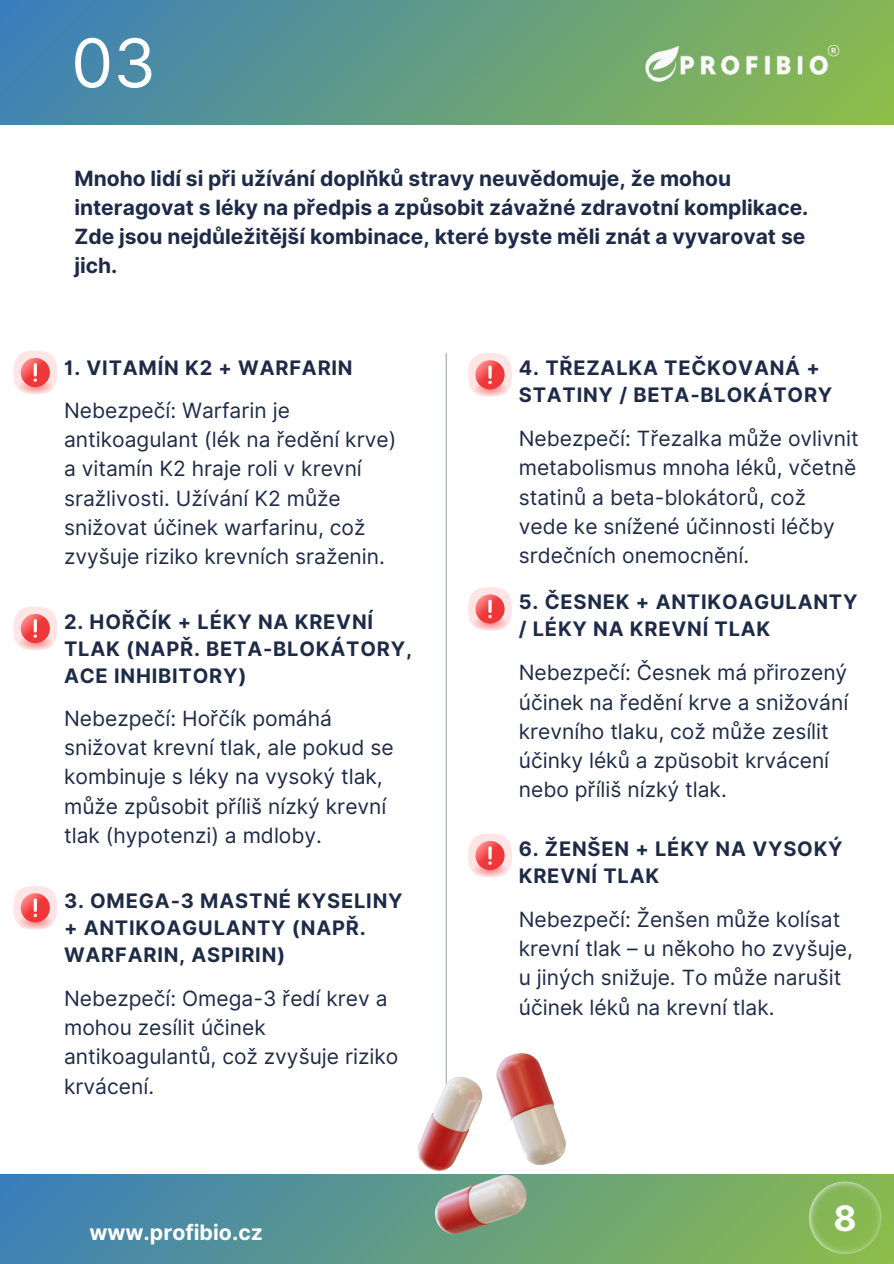
<style>
.page{position:relative;width:894px;height:1264px;background:#fff}
.page>*{position:absolute;margin:0;border:0;box-sizing:border-box;transform-origin:0 0}
.t1{font:67.2px "Inter";color:#fff}
.t2{font:700 35.1px "Inter";color:#fff}
.t3{font:700 21.3px "Inter";color:#fff}
.t4{font:21px/29.2px "Inter";color:#1e2b48}
.t5{font:700 21px/29.2px "Inter";color:#1e2b48}
.t6{font:700 19.95px/27px "Inter";letter-spacing:.04em;color:#1e2b48}
</style>
<div class="page">
<svg style="left:13px;top:350px;width:44px;height:44px"></svg>
<div style="left:0;top:0;width:893px;height:124px;background:linear-gradient(to right,#3d81b7,#8aba4e)"></div>
<img style="left:642px;top:45px;width:38px;height:39px">
<img style="left:673px;top:48px;width:156px;height:32px">
<svg style="left:827px;top:45px;width:12px;height:11px"></svg>
<div style="left:0;top:1174px;width:893px;height:89px;background:linear-gradient(to right,#3c80b9,#8bbb4d)"></div>
<svg style="left:808px;top:1181px;width:72px;height:72px;background:#8bba5b"></svg>
<svg style="left:13px;top:606px;width:44px;height:44px"></svg>
<svg style="left:13px;top:886px;width:44px;height:43px"></svg>
<hr style="left:445px;top:353px;width:1px;height:778px;background:#1e2b48">
<svg style="left:468px;top:353px;width:44px;height:44px"></svg>
<svg style="left:468px;top:587px;width:44px;height:44px"></svg>
<svg style="left:468px;top:833px;width:44px;height:44px"></svg>
<img style="left:417px;top:1053px;width:148px;height:180px">
<p class="t1" style="left:71px;top:23px;width:86px">03</p>
<p class="t5" style="left:74px;top:163px;width:735px">Mnoho lidí si při užívání doplňků stravy neuvědomuje, že mohou interagovat s léky na předpis a způsobit závažné zdravotní komplikace.<br>Zde jsou nejdůležitější kombinace, které byste měli znát a vyvarovat se jich.</p>
<p class="t6" style="left:64px;top:354px;width:290px">1. VITAMÍN K2 + WARFARIN</p>
<h2 class="t4" style="left:64px;top:395px;width:333px">Nebezpečí: Warfarin je antikoagulant (lék na ředění krve) a vitamín K2 hraje roli v krevní sražlivosti. Užívání K2 může snižovat účinek warfarinu, což zvyšuje riziko krevních sraženin.</h2>
<p class="t6" style="left:64px;top:608px;width:349px">2. HOŘČÍK + LÉKY NA KREVNÍ<br>TLAK (NAPŘ. BETA-BLOKÁTORY,<br>ACE INHIBITORY)</p>
<p class="t4" style="left:64px;top:703px;width:331px">Nebezpečí: Hořčík pomáhá snižovat krevní tlak, ale pokud se kombinuje s léky na vysoký tlak, může způsobit příliš nízký krevní tlak (hypotenzi) a mdloby.</p>
<h1 class="t6" style="left:64px;top:887px;width:340px">3. OMEGA-3 MASTNÉ KYSELINY + ANTIKOAGULANTY (NAPŘ.<br>WARFARIN, ASPIRIN)</h1>
<p class="t4" style="left:64px;top:983px;width:335px">Nebezpečí: Omega-3 ředí krev a mohou zesílit účinek antikoagulantů, což zvyšuje riziko krvácení.</p>
<p class="t3" style="left:89px;top:1219px;width:175px">www.profibio.cz</p>
<p class="t6" style="left:518px;top:354px;width:315px">4. TŘEZALKA TEČKOVANÁ +<br>STATINY / BETA-BLOKÁTORY</p>
<p class="t4" style="left:518px;top:424px;width:341px">Nebezpečí: Třezalka může ovlivnit metabolismus mnoha léků, včetně statinů a beta-blokátorů, což vede ke snížené účinnosti léčby srdečních onemocnění.</p>
<h1 class="t6" style="left:518px;top:588px;width:340px">5. ČESNEK + ANTIKOAGULANTY / LÉKY NA KREVNÍ TLAK</h1>
<p class="t4" style="left:518px;top:658px;width:331px">Nebezpečí: Česnek má přirozený účinek na ředění krve a snižování krevního tlaku, což může zesílit účinky léků a zpŭsobit krvácení nebo příliš nízký tlak.</p>
<h1 class="t6" style="left:518px;top:835px;width:325px">6. ŽENŠEN + LÉKY NA VYSOKÝ<br>KREVNÍ TLAK</h1>
<p class="t4" style="left:518px;top:904px;width:335px">Nebezpečí: Ženšen může kolísat krevní tlak – u někoho ho zvyšuje, u jiných snižuje. To může narušit účinek léků na krevní tlak.</p>
<h1 class="t2" style="left:833px;top:1197px;width:25px">8</h1>
</div>
